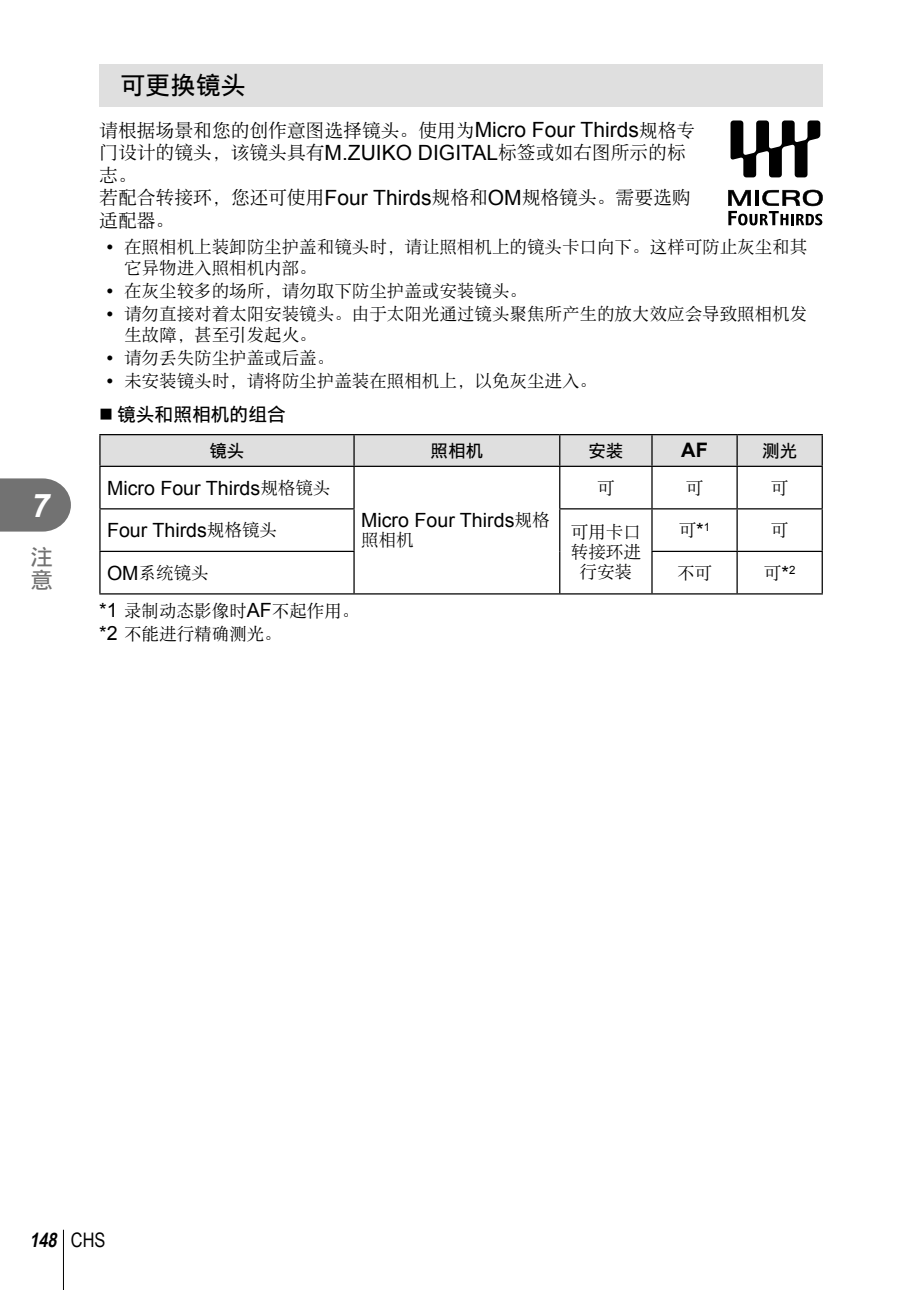
<style>
.page{position:relative;width:908px;height:1290px;background:#fff}
.page>*{position:absolute;margin:0;border:0;box-sizing:border-box;transform-origin:0 0}
.t1{font:italic 700 32.5px "Arial";color:#fff}
.t2{font:25px "DF Hei W5 A";color:#000}
.t3{font:22.5px/22.5px "DF Hei W5 A";color:#727272}
.t4{font:italic 700 20px "Arial Narrow";color:#000}
.t5{font:700 20px "Arial";color:#000}
.t6{font:19.5px "Arial";color:#000}
.t7{font:18.75px/22.5px "DF Song W3 A";color:#000}
.t8{font:18.75px "DF Hei W5 A";color:#000}
.t9{font:17.5px/21px "DF Song W3 A";color:#000}
.t10{font:17.5px "DF Hei W5 A";color:#000}
.s1{font-family:"Arial";font-size:21px}
.s2{font-family:"Arial";font-size:19.5px}
.s3{font-family:"DF Song W3 A";font-size:17.5px}
.s4{font-weight:400;font-style:normal}
</style>
<div class="page">
<svg style="left:0;top:478px;width:71px;height:53px;background:#7e7e7e"></svg>
<hr style="left:63px;top:1230px;width:1px;height:60px;background:#000">
<div style="left:99px;top:64px;width:723px;height:42px;background:#dfdfdf"></div>
<svg style="left:728px;top:190px;width:94px;height:35px"></svg>
<svg style="left:730px;top:120px;width:90px;height:57px"></svg>
<svg style="left:100px;top:435px;width:721px;height:31px;background:#d9d9d9"></svg>
<hr style="left:99px;top:434px;width:255px;height:1px;background:#000">
<hr style="left:99px;top:435px;width:1px;height:31px;background:#000">
<hr style="left:354px;top:434px;width:205px;height:1px;background:#000">
<hr style="left:353px;top:435px;width:1px;height:31px;background:#000">
<hr style="left:559px;top:434px;width:92px;height:1px;background:#000">
<hr style="left:559px;top:435px;width:1px;height:31px;background:#000">
<hr style="left:651px;top:434px;width:85px;height:1px;background:#000">
<hr style="left:651px;top:435px;width:1px;height:31px;background:#000">
<hr style="left:736px;top:434px;width:86px;height:1px;background:#000">
<hr style="left:736px;top:435px;width:1px;height:31px;background:#000">
<hr style="left:821px;top:435px;width:1px;height:31px;background:#000">
<hr style="left:99px;top:466px;width:255px;height:1px;background:#000">
<hr style="left:99px;top:467px;width:1px;height:41px;background:#000">
<hr style="left:353px;top:467px;width:1px;height:41px;background:#000">
<hr style="left:559px;top:467px;width:1px;height:41px;background:#000">
<hr style="left:651px;top:467px;width:1px;height:41px;background:#000">
<hr style="left:736px;top:467px;width:1px;height:41px;background:#000">
<hr style="left:821px;top:467px;width:1px;height:41px;background:#000">
<hr style="left:99px;top:508px;width:255px;height:1px;background:#000">
<hr style="left:99px;top:509px;width:1px;height:42px;background:#000">
<hr style="left:353px;top:509px;width:1px;height:42px;background:#000">
<hr style="left:559px;top:508px;width:92px;height:1px;background:#000">
<hr style="left:559px;top:509px;width:1px;height:42px;background:#000">
<hr style="left:651px;top:508px;width:85px;height:1px;background:#000">
<hr style="left:651px;top:509px;width:1px;height:42px;background:#000">
<hr style="left:736px;top:508px;width:86px;height:1px;background:#000">
<hr style="left:736px;top:509px;width:1px;height:42px;background:#000">
<hr style="left:821px;top:509px;width:1px;height:42px;background:#000">
<hr style="left:99px;top:551px;width:255px;height:1px;background:#000">
<hr style="left:99px;top:552px;width:1px;height:41px;background:#000">
<hr style="left:353px;top:552px;width:1px;height:41px;background:#000">
<hr style="left:559px;top:551px;width:1px;height:42px;background:#000">
<hr style="left:651px;top:551px;width:85px;height:1px;background:#000">
<hr style="left:651px;top:552px;width:1px;height:41px;background:#000">
<hr style="left:736px;top:551px;width:86px;height:1px;background:#000">
<hr style="left:736px;top:552px;width:1px;height:41px;background:#000">
<hr style="left:821px;top:552px;width:1px;height:41px;background:#000">
<hr style="left:99px;top:593px;width:723px;height:1px;background:#000">
<hr style="left:354px;top:466px;width:468px;height:1px;background:#000">
<h1 class="t1" style="left:32px;top:487px;width:20px">7</h1>
<p class="t3" style="left:31px;top:546px;width:23px">注意</p>
<h2 class="t2" style="left:120px;top:73px;width:126px">可更换镜头</h2>
<p class="t7" style="left:99px;top:119px;width:597px">请根据场景和您的创作意图选择镜头。使⽤为<span class="s1">Micro Four Thirds</span>规格专门设计的镜头，该镜头具有<span class="s1">M.ZUIKO DIGITAL</span>标签或如右图所⽰的标志。<br>若配合转接环，您还可使⽤<span class="s1">Four Thirds</span>规格和<span class="s1">OM</span>规格镜头。需要选购适配器。</p>
<p class="t9" style="left:124px;top:236px;width:684px;text-indent:-18px"><span class="s2">•</span> 在照相机上装卸防尘护盖和镜头时，请让照相机上的镜头卡⼝向下。这样可防⽌灰尘和其它异物进⼊照相机内部。</p>
<p class="t9" style="left:106px;top:280px;width:422px"><span class="s2">•</span> 在灰尘较多的场所，请勿取下防尘护盖或安装镜头。</p>
<p class="t9" style="left:124px;top:303px;width:684px;text-indent:-18px"><span class="s2">•</span> 请勿直接对着太阳安装镜头。由于太阳光通过镜头聚焦所产⽣的放⼤效应会导致照相机发⽣故障，甚⾄引发起⽕。</p>
<p class="t9" style="left:106px;top:347px;width:229px"><span class="s2">•</span> 请勿丢失防尘护盖或后盖。</p>
<p class="t9" style="left:106px;top:370px;width:492px"><span class="s2">•</span> 未安装镜头时，请将防尘护盖装在照相机上，以免灰尘进⼊。</p>
<p class="t8" style="left:99px;top:405px;width:188px">■ 镜头和照相机的组合</p>
<p class="t10" style="left:209px;top:442px;width:36px">镜头</p>
<p class="t10" style="left:430px;top:442px;width:54px">照相机</p>
<p class="t10" style="left:588px;top:442px;width:36px">安装</p>
<p class="t5" style="left:681px;top:439px;width:28px">AF</p>
<p class="t10" style="left:761px;top:442px;width:36px">测光</p>
<p class="t6" style="left:107px;top:477px;width:225px">Micro Four Thirds<span class="s3">规格镜头</span></p>
<p class="t6" style="left:361px;top:509px;width:190px">Micro Four Thirds<span class="s3">规格</span></p>
<p class="t9" style="left:361px;top:530px;width:54px">照相机</p>
<p class="t9" style="left:597px;top:477px;width:19px">可</p>
<p class="t9" style="left:685px;top:477px;width:19px">可</p>
<p class="t9" style="left:770px;top:477px;width:19px">可</p>
<p class="t6" style="left:107px;top:519px;width:171px">Four Thirds<span class="s3">规格镜头</span></p>
<p class="t9" style="left:570px;top:521px;width:71px;line-height:20px;text-align:center">可⽤卡⼝转接环进⾏安装</p>
<p class="t9" style="left:678px;top:520px;width:33px">可<span class="s2">*</span><sup>1</sup></p>
<p class="t9" style="left:770px;top:520px;width:19px">可</p>
<p class="t9" style="left:107px;top:562px;width:103px"><span class="s2">OM</span>系统镜头</p>
<p class="t9" style="left:676px;top:562px;width:36px">不可</p>
<p class="t9" style="left:763px;top:562px;width:33px">可<span class="s2">*</span><sup>2</sup></p>
<p class="t9" style="left:99px;top:599px;width:261px;line-height:23px"><span class="s2">*1</span> 录制动态影像时<span class="s2">AF</span>不起作⽤。<span class="s2">*2</span> 不能进⾏精确测光。</p>
<p class="t4" style="left:29px;top:1228px;width:78px">148 <span class="s4">CHS</span></p>
</div>
